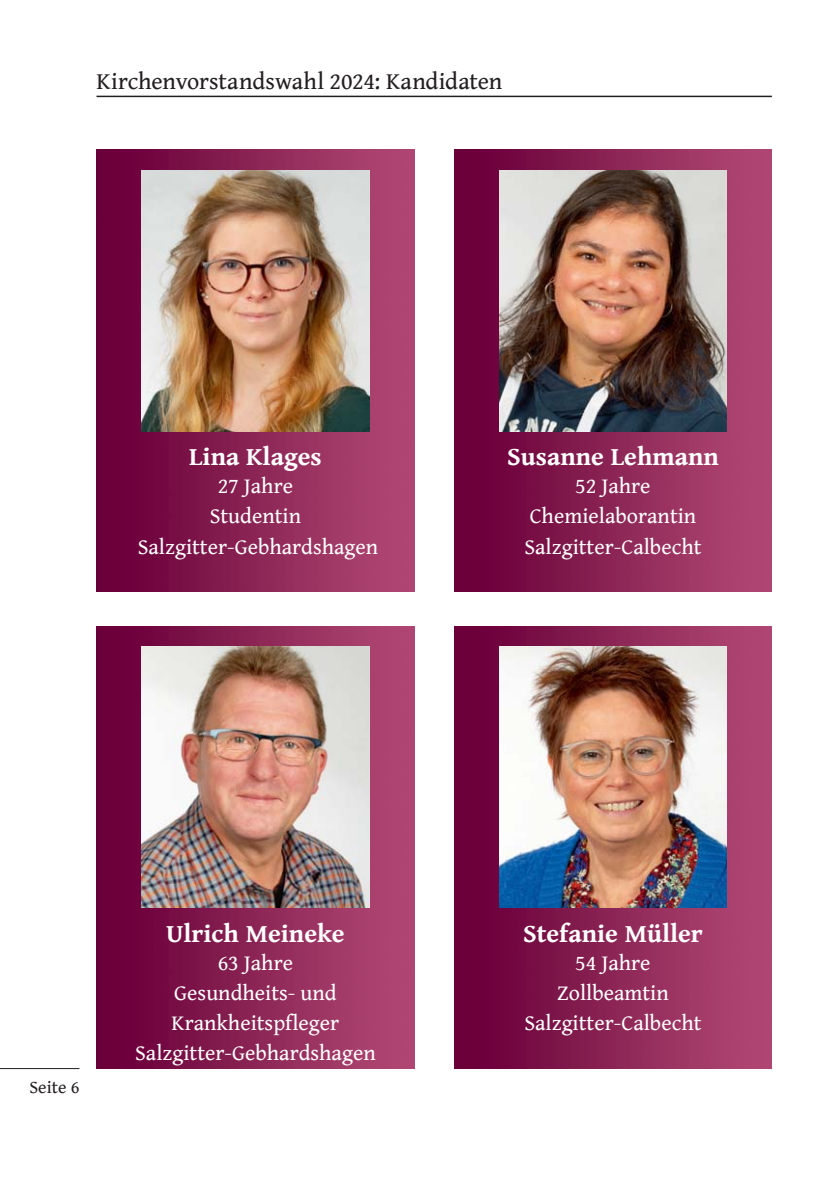
<style>
.page{position:relative;width:840px;height:1191px;background:#fff}
.page>*{position:absolute;margin:0;border:0;box-sizing:border-box;transform-origin:0 0}
.t1{font:700 26px "Gentium Book Basic";color:#fff}
.t2{font:24px "Gentium Book Basic";letter-spacing:-.005em;color:#231f20}
.t3{font:22px/30px "Gentium Book Basic";color:#fff;text-align:center}
.t4{font:18px "Gentium Book Basic";color:#231f20}
</style>
<div class="page">
<hr style="left:0;top:1068px;width:79px;height:1px;background:#231f20">
<hr style="left:96px;top:96px;width:675px;height:1px;background:#231f20">
<img style="left:454px;top:150px;width:317px;height:442px">
<img style="left:499px;top:170px;width:227px;height:261px">
<img style="left:97px;top:150px;width:317px;height:442px">
<img style="left:142px;top:170px;width:227px;height:261px">
<img style="left:97px;top:626px;width:317px;height:443px">
<img style="left:142px;top:647px;width:227px;height:261px">
<img style="left:454px;top:626px;width:317px;height:443px">
<img style="left:499px;top:647px;width:227px;height:261px">
<p class="t2" style="left:96px;top:68px;width:407px">Kirchenvorstandswahl 2024: Kandidaten</p>
<p class="t1" style="left:189px;top:442px;width:134px">Lina Klages</p>
<p class="t3" style="left:138px;top:472px;width:242px">27 Jahre<br>Studentin<br>Salzgitter-Gebhardshagen</p>
<p class="t1" style="left:507px;top:442px;width:213px">Susanne Lehmann</p>
<p class="t3" style="left:524px;top:472px;width:179px">52 Jahre<br>Chemielaborantin<br>Salzgitter-Calbecht</p>
<p class="t4" style="left:29px;top:1077px;width:51px">Seite 6</p>
<p class="t1" style="left:166px;top:919px;width:180px">Ulrich Meineke</p>
<p class="t3" style="left:135px;top:948px;width:242px">63 Jahre<br>Gesundheits- und<br>Krankheitspfleger<br>Salzgitter-Gebhardshagen</p>
<p class="t1" style="left:522px;top:919px;width:181px">Stefanie Müller</p>
<p class="t3" style="left:524px;top:948px;width:179px">54 Jahre<br>Zollbeamtin<br>Salzgitter-Calbecht</p>
</div>
